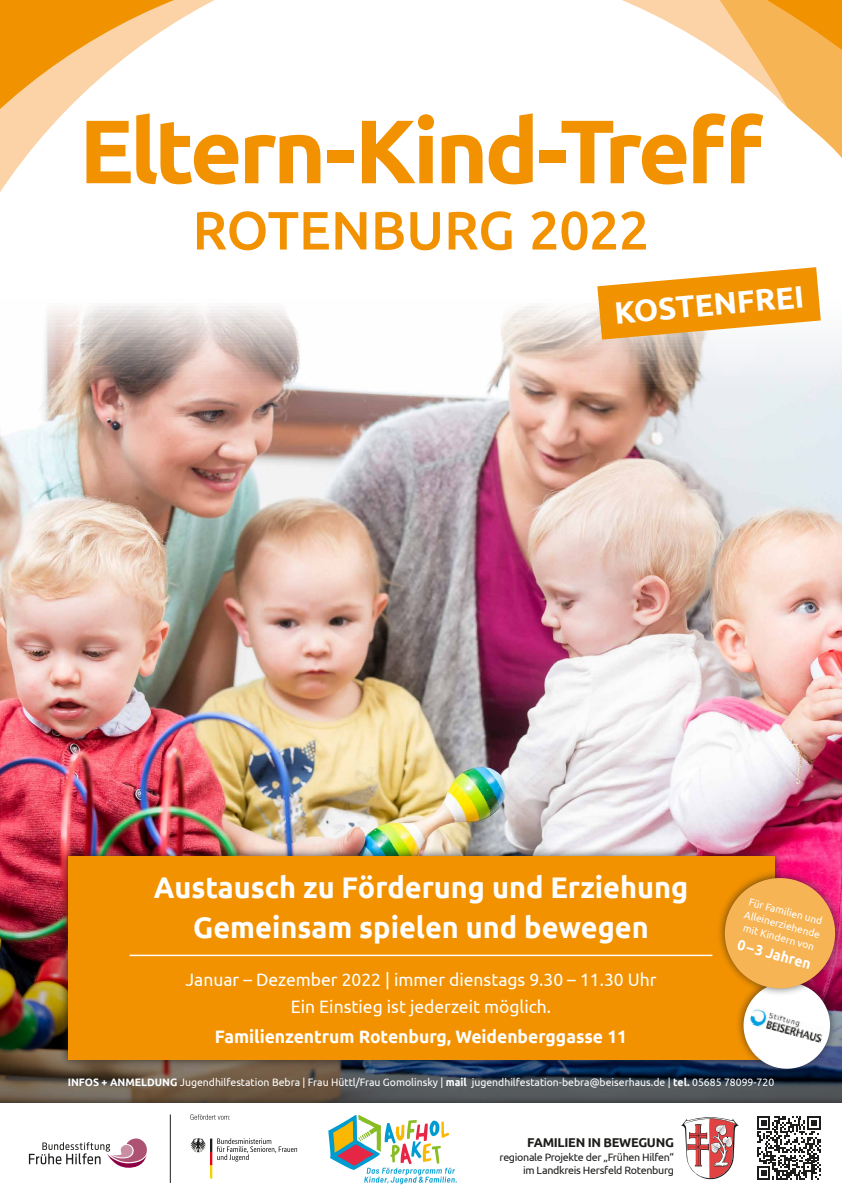
<style>
.page{position:relative;width:842px;height:1192px;background:#fff}
.page>*{position:absolute;margin:0;border:0;box-sizing:border-box;transform-origin:0 0}
.t1{font:700 90px "Ubuntu";letter-spacing:-.04em;color:#f39200}
.t2{font:500 53.95px "Ubuntu";letter-spacing:-.01em;color:#f39200}
.t3{font:700 31.1px "Ubuntu";color:#fff}
.t4{font:700 29.8px/40px "Ubuntu";color:#fff;text-align:center}
.t5{font:18px/27.5px "Ubuntu";color:#fff;text-align:center}
.t6{font:700 18px "Ubuntu";color:#fff}
.t7{font:700 14.5px "Ubuntu";color:#fff}
.t8{font:700 12.75px "Ubuntu";letter-spacing:-.025em;color:#1d1d1b}
.t9{font:10.75px "Ubuntu";color:#fff}
.t10{font:10.7px/13.1px "Ubuntu";letter-spacing:-.03em;color:#1d1d1b;text-align:right}
.t11{font:10.5px/13.4px "Ubuntu";color:#fff;text-align:justify}
.s1{font-weight:700}
</style>
<div class="page">
<img style="left:0;top:306px;width:842px;height:594px">
<img style="left:0;top:900px;width:842px;height:196px">
<svg style="left:597px;top:267px;width:224px;height:73px"></svg>
<div style="left:59px;top:847px;width:724px;height:223px;background:#1d1d1b;opacity:.75"></div>
<div style="left:68px;top:856px;width:706px;height:204px;background:#f39200"></div>
<hr style="left:130px;top:955px;width:582px;height:1px;background:#fff">
<svg style="left:0;top:130px;width:48px;height:62px"></svg>
<svg style="left:813px;top:130px;width:29px;height:28px"></svg>
<svg style="left:0;top:0;width:842px;height:130px"></svg>
<div style="left:0;top:1096px;width:842px;height:96px;background:#1d1d1b;opacity:.75"></div>
<div style="left:0;top:1104px;width:842px;height:88px;background:#fff"></div>
<svg style="left:757px;top:1116px;width:64px;height:64px"></svg>
<svg style="left:681px;top:1117px;width:58px;height:62px"></svg>
<svg style="left:29px;top:1138px;width:118px;height:30px"></svg>
<svg style="left:190px;top:1138px;width:107px;height:41px"></svg>
<hr style="left:170px;top:1114px;width:1px;height:69px;background:#1d1d1b">
<svg style="left:190px;top:1114px;width:40px;height:6px"></svg>
<svg style="left:328px;top:1115px;width:129px;height:69px"></svg>
<svg style="left:701px;top:854px;width:141px;height:236px"></svg>
<h1 class="t1" style="left:79px;top:97px;width:685px">Eltern-Kind-Treff</h1>
<h2 class="t2" style="left:192px;top:196px;width:458px">ROTENBURG 2022</h2>
<h3 class="t3" style="left:613px;top:294px;width:192px;rotate:-5deg">KOSTENFREI</h3>
<h3 class="t4" style="left:154px;top:867px;width:536px">Austausch zu Förderung und Erziehung<br>Gemeinsam spielen und bewegen</h3>
<h3 class="t5" style="left:186px;top:965px;width:472px">Januar – Dezember 2022 | immer dienstags 9.30 – 11.30 Uhr<br>Ein Einstieg ist jederzeit möglich.</h3>
<h3 class="t6" style="left:215px;top:1026px;width:414px">Familienzentrum Rotenburg, Weidenberggasse 11</h3>
<p class="t11" style="left:750px;top:894px;width:80px;rotate:15deg">Für Familien und Alleinerziehende mit Kindern von</p>
<h3 class="t7" style="left:740px;top:936px;width:77px;rotate:15deg">0 –3 Jahren</h3>
<p class="t9" style="left:68px;top:1075px;width:708px"><span class="s1">INFOS + ANMELDUNG</span> Jugendhilfestation Bebra | Frau Hüttl/Frau Gomolinsky | <span class="s1">mail</span> jugendhilfestation-bebra@beiserhaus.de | <span class="s1">tel.</span> 05685 78099-720</p>
<p class="t8" style="left:527px;top:1135px;width:148px">FAMILIEN IN BEWEGUNG</p>
<p class="t10" style="left:500px;top:1150px;width:176px">regionale Projekte der „Frühen Hilfen“ im Landkreis Hersfeld Rotenburg</p>
</div>
